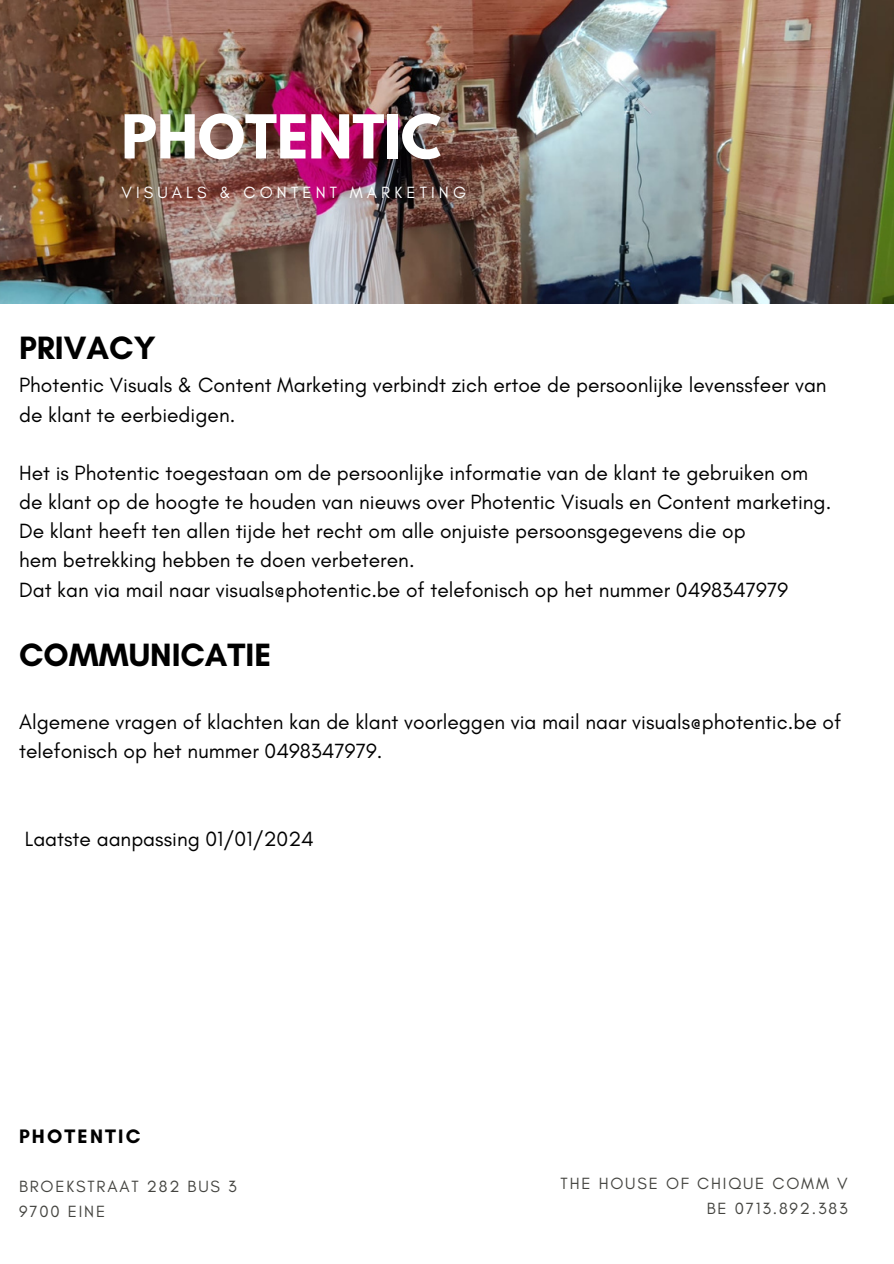
<style>
.page{position:relative;width:894px;height:1264px;background:#fff}
.page>*{position:absolute;margin:0;border:0;box-sizing:border-box;transform-origin:0 0}
.t1{font:700 53.55px "League Spartan";color:#fff}
.t2{font:700 32.85px "Glacial Indifference";color:#000}
.t3{font:21px/29.1px "Glacial Indifference";color:#000}
.t4{font:700 19.8px "Glacial Indifference";letter-spacing:.11em;color:#000}
.t5{font:16.5px/24.8px "Glacial Indifference";letter-spacing:.11em;color:#444440}
.t6{font:16.5px "Glacial Indifference";letter-spacing:.25em;color:#fff}
</style>
<div class="page">
<img style="left:0;top:0;width:893px;height:304px">
<p class="t1" style="left:121px;top:110px;width:321px">PHOTENTIC</p>
<p class="t6" style="left:121px;top:182px;width:346px">VISUALS &amp; CONTENT MARKETING</p>
<p class="t2" style="left:19px;top:327px;width:138px">PRIVACY</p>
<p class="t3" style="left:19px;top:370px;width:808px">Photentic Visuals &amp; Content Marketing verbindt zich ertoe de persoonlijke levenssfeer van</p>
<p class="t3" style="left:19px;top:399px;width:218px">de klant te eerbiedigen.</p>
<p class="t3" style="left:19px;top:458px;width:790px">Het is Photentic toegestaan om de persoonlijke informatie van de klant te gebruiken om</p>
<p class="t3" style="left:19px;top:487px;width:813px">de klant op de hoogte te houden van nieuws over Photentic Visuals en Content marketing.</p>
<p class="t3" style="left:19px;top:516px;width:728px">De klant heeft ten allen tijde het recht om alle onjuiste persoonsgegevens die op</p>
<p class="t3" style="left:19px;top:545px;width:397px">hem betrekking hebben te doen verbeteren.</p>
<p class="t3" style="left:19px;top:574px;width:770px">Dat kan via mail naar visuals@photentic.be of telefonisch op het nummer 0498347979</p>
<p class="t2" style="left:19px;top:635px;width:254px">COMMUNICATIE</p>
<p class="t3" style="left:19px;top:707px;width:823px">Algemene vragen of klachten kan de klant voorleggen via mail naar visuals@photentic.be of telefonisch op het nummer 0498347979.</p>
<p class="t3" style="left:25px;top:823px;width:291px">Laatste aanpassing 01/01/2024</p>
<p class="t4" style="left:19px;top:1124px;width:123px">PHOTENTIC</p>
<p class="t5" style="left:19px;top:1173px;width:219px">BROEKSTRAAT 282 BUS 3<br>9700 EINE</p>
<p class="t5" style="left:560px;top:1170px;width:288px">THE HOUSE OF CHIQUE COMM V</p>
<p class="t5" style="left:706px;top:1195px;width:142px">BE 0713.892.383</p>
</div>
